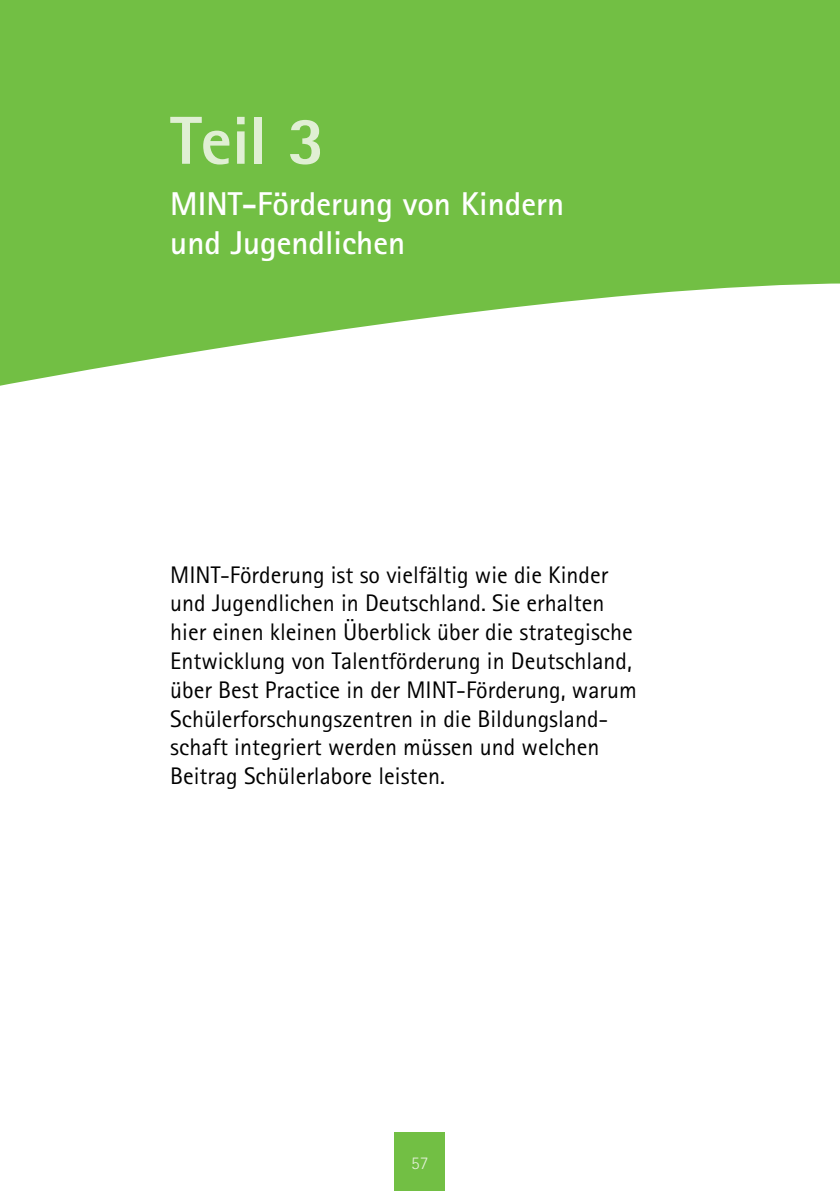
<style>
.page{position:relative;width:840px;height:1191px;background:#fff}
.page>*{position:absolute;margin:0;border:0;box-sizing:border-box;transform-origin:0 0}
.t1{font:800 68px "Rotis Sans Serif";color:#e0efd4}
.t2{font:700 33px/39.6px "Rotis Sans Serif";color:#fff}
.t3{font:24px/28.8px "Rotis Sans Serif";color:#000}
.t4{font:300 18px "Rotis Sans Serif";color:#e0efd4}
</style>
<div class="page">
<div style="left:394px;top:1132px;width:50px;height:59px;background:#72bf44"></div>
<svg style="left:0;top:0;width:839px;height:386px;fill:#72bf44"></svg>
<h1 class="t1" style="left:170px;top:97px;width:156px">Teil 3</h1>
<h2 class="t2" style="left:170px;top:183px;width:395px">MINT-Förderung von Kindern und Jugendlichen</h2>
<p class="t3" style="left:170px;top:560px;width:468px">MINT-Förderung ist so vielfältig wie die Kinder und Jugendlichen in Deutschland. Sie erhalten hier einen kleinen Überblick über die strategische Entwicklung von Talentförderung in Deutschland, über Best Practice in der MINT-Förderung, warum Schülerforschungszentren in die Bildungsland&shy;schaft integriert werden müssen und welchen Beitrag Schülerlabore leisten.</p>
<p class="t4" style="left:411px;top:1152px;width:19px">57</p>
</div>
